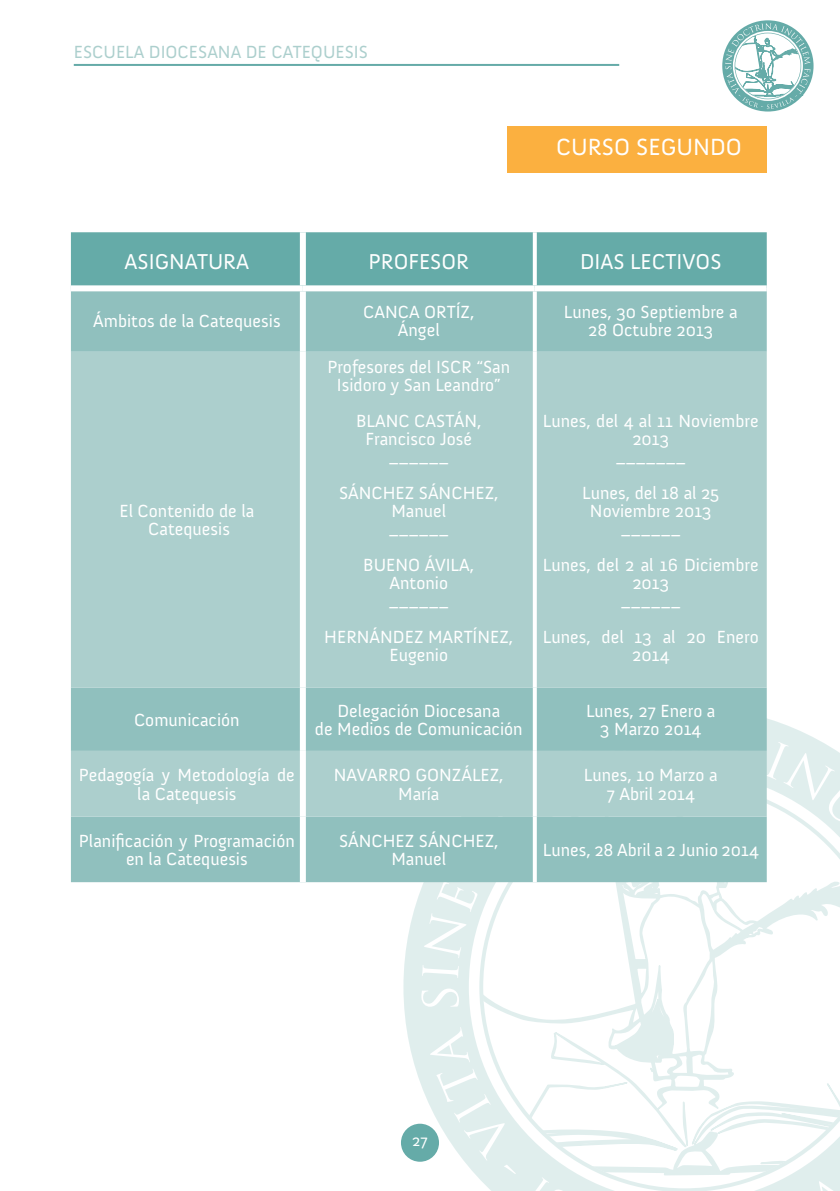
<style>
.page{position:relative;width:840px;height:1191px;background:#fff}
.page>*{position:absolute;margin:0;border:0;box-sizing:border-box;transform-origin:0 0}
.t1{font:24px "Anivers";color:#fff}
.t2{font:22px "Anivers";color:#fff}
.t3{font:18px/18px "Anivers";color:#fff;text-align:center}
.t4{font:18px "Anivers";color:#accfcd}
.t5{font:16px "Anivers";color:#fff}
</style>
<div class="page">
<div style="left:401px;top:1123px;width:38px;height:38px;background:#65aba8;border-radius:50%"></div>
<svg style="left:403px;top:706px;width:418px;height:456px;fill:#e0eeed"></svg>
<svg style="left:429px;top:1027px;width:39px;height:35px"></svg>
<svg style="left:421px;top:988px;width:38px;height:19px"></svg>
<svg style="left:422px;top:965px;width:36px;height:13px"></svg>
<svg style="left:423px;top:882px;width:45px;height:76px"></svg>
<svg style="left:766px;top:742px;width:73px;height:29px"></svg>
<svg style="left:436px;top:1068px;width:32px;height:98px"></svg>
<svg style="left:468px;top:771px;width:371px;height:407px"></svg>
<svg style="left:479px;top:782px;width:360px;height:409px"></svg>
<hr style="left:74px;top:64px;width:545px;height:2px;background:#65aba8">
<svg style="left:722px;top:20px;width:91px;height:92px"></svg>
<div style="left:506px;top:126px;width:260px;height:46px;background:#fbb040"></div>
<div style="left:71px;top:232px;width:695px;height:53px;background:#65aba8"></div>
<div style="left:71px;top:291px;width:695px;height:591px;background:#90c0be"></div>
<svg style="left:71px;top:352px;width:695px;height:464px;background:#a8cdcb"></svg>
<div style="left:300px;top:232px;width:6px;height:53px;background:#fff"></div>
<div style="left:300px;top:291px;width:6px;height:61px;background:#fff"></div>
<div style="left:300px;top:352px;width:6px;height:335px;background:#fff"></div>
<div style="left:300px;top:687px;width:6px;height:64px;background:#fff"></div>
<div style="left:300px;top:751px;width:6px;height:65px;background:#fff"></div>
<div style="left:300px;top:816px;width:6px;height:66px;background:#fff"></div>
<svg style="left:532px;top:232px;width:4px;height:53px"></svg>
<svg style="left:532px;top:291px;width:4px;height:61px"></svg>
<svg style="left:532px;top:352px;width:4px;height:335px"></svg>
<svg style="left:532px;top:687px;width:4px;height:64px"></svg>
<svg style="left:532px;top:751px;width:4px;height:65px"></svg>
<svg style="left:532px;top:816px;width:4px;height:66px"></svg>
<p class="t4" style="left:74px;top:42px;width:295px">ESCUELA DIOCESANA DE CATEQUESIS</p>
<h1 class="t1" style="left:556px;top:134px;width:187px">CURSO SEGUNDO</h1>
<p class="t2" style="left:124px;top:249px;width:126px">ASIGNATURA</p>
<p class="t2" style="left:368px;top:249px;width:102px">PROFESOR</p>
<p class="t2" style="left:579px;top:249px;width:143px">DIAS LECTIVOS</p>
<p class="t3" style="left:93px;top:312px;width:189px">Ámbitos de la Catequesis</p>
<p class="t3" style="left:363px;top:303px;width:113px">CANCA ORTÍZ,<br>Ángel</p>
<p class="t3" style="left:563px;top:303px;width:175px">Lunes, 30 Septiembre a<br>28 Octubre 2013</p>
<p class="t3" style="left:119px;top:502px;width:136px">El Contenido de la<br>Catequesis</p>
<p class="t3" style="left:327px;top:358px;width:184px">Profesores del ISCR “San<br>Isidoro y San Leandro”</p>
<p class="t3" style="left:356px;top:412px;width:127px">BLANC CASTÁN,<br>Francisco José ______</p>
<p class="t3" style="left:339px;top:484px;width:161px">SÁNCHEZ SÁNCHEZ,<br>Manuel<br>______</p>
<p class="t3" style="left:363px;top:556px;width:112px">BUENO ÁVILA,<br>Antonio ______</p>
<p class="t3" style="left:324px;top:628px;width:190px">HERNÁNDEZ MARTÍNEZ,<br>Eugenio</p>
<p class="t3" style="left:542px;top:412px;width:217px">Lunes, del 4 al 11 Noviembre<br>2013<br>_______</p>
<p class="t3" style="left:582px;top:484px;width:138px">Lunes, del 18 al 25<br>Noviembre 2013 ______</p>
<p class="t3" style="left:542px;top:556px;width:217px">Lunes, del 2 al 16 Diciembre<br>2013<br>______</p>
<p class="t3" style="left:542px;top:628px;width:217px">Lunes, del 13 al 20 Enero<br>2014</p>
<p class="t3" style="left:134px;top:711px;width:107px">Comunicación</p>
<p class="t3" style="left:315px;top:702px;width:209px">Delegación Diocesana<br>de Medios de Comunicación</p>
<p class="t3" style="left:585px;top:702px;width:131px">Lunes, 27 Enero a<br>3 Marzo 2014</p>
<p class="t3" style="left:79px;top:766px;width:217px">Pedagogía y Metodología de la Catequesis</p>
<p class="t3" style="left:334px;top:766px;width:171px">NAVARRO GONZÁLEZ,<br>María</p>
<p class="t3" style="left:583px;top:766px;width:135px">Lunes, 10 Marzo a<br>7 Abril 2014</p>
<p class="t3" style="left:79px;top:832px;width:217px">Planificación y Programación en la Catequesis</p>
<p class="t3" style="left:339px;top:832px;width:161px">SÁNCHEZ SÁNCHEZ,<br>Manuel</p>
<p class="t3" style="left:542px;top:841px;width:217px">Lunes, 28 Abril a 2 Junio 2014</p>
<p class="t5" style="left:412px;top:1132px;width:17px">27</p>
</div>
